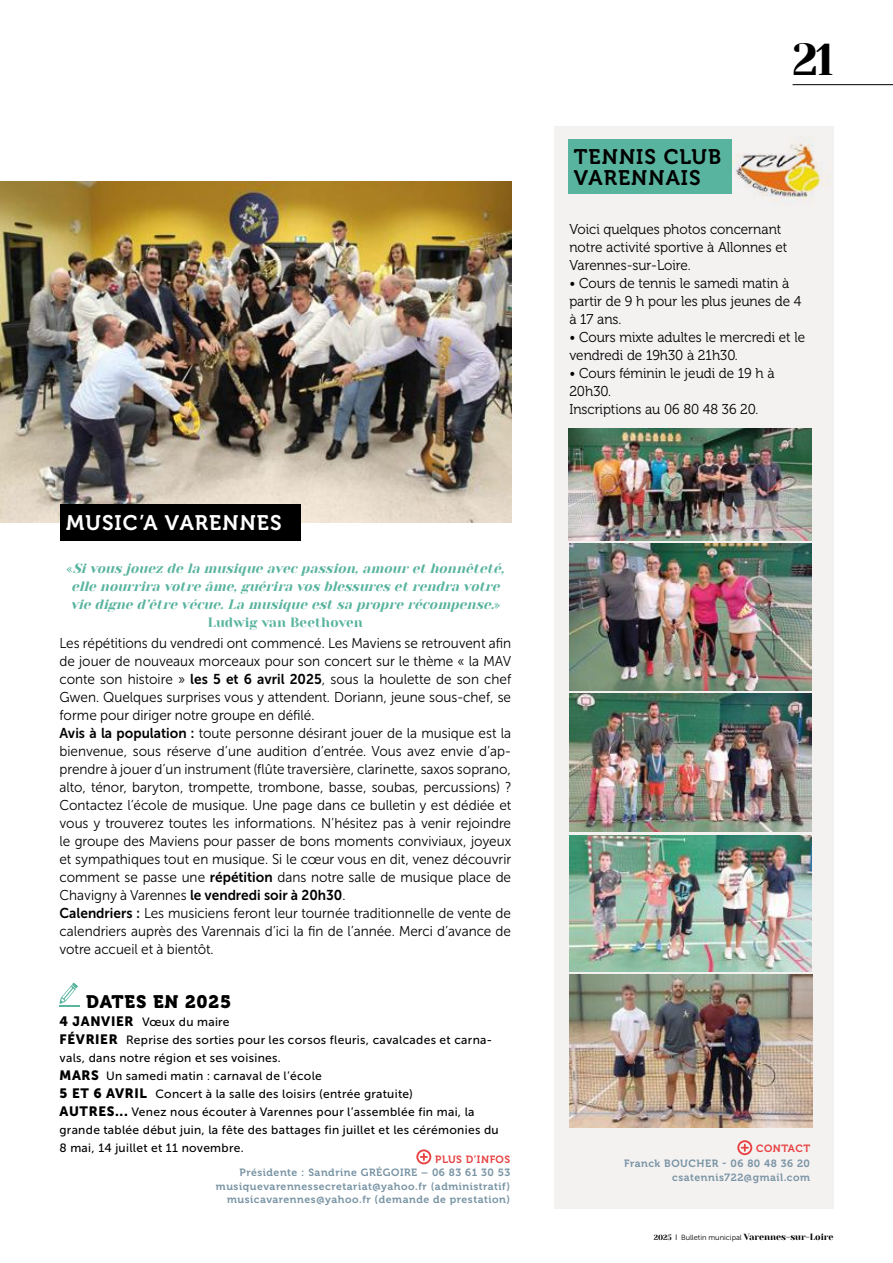
<style>
.page{position:relative;width:893px;height:1263px;background:#fff}
.page>*{position:absolute;margin:0;border:0;box-sizing:border-box;transform-origin:0 0}
.t1{font:44.55px "Yeseva One";color:#000}
.t2{font:21px/21px "Museo 700";letter-spacing:.05em;color:#000}
.t3{font:21px "Museo 700";letter-spacing:.05em;color:#fff}
.t4{font:18px "Museo 900";letter-spacing:.045em;color:#000}
.t5{font:14.25px/18px "Museo Sans Cyrl 300";color:#000;scale:.95 1}
.t6{font:14.25px/18px "Museo 300";color:#000;scale:.95 1}
.t7{font:14.25px "Museo Sans Cyrl 700";color:#000;scale:.95 1}
.t8{font:italic 13.5px/18px "Yeseva One";color:#59b49f;text-align:center}
.t9{font:12px/18px "Museo Sans Cyrl 500";letter-spacing:.025em;color:#000}
.t10{font:10.5px/13.5px "Museo 700";letter-spacing:.05em;color:#7994a4;text-align:right}
.t11{font:10.5px "Museo 700";letter-spacing:.05em;color:#e84142}
.t12{font:9px "Yeseva One";color:#000}
.s1{font-style:normal}
.s2{font-family:"Museo Sans Cyrl 700"}
.s3{font-family:"Museo Sans Cyrl 300"}
.s4{font-family:"Museo Sans Cyrl 900";font-size:13.5px}
.s5{font-size:7.5px}
.s6{font-family:"Muli";font-size:7.5px}
.s7{font-family:"Museo Sans Cyrl 300";font-size:7.5px}
</style>
<div class="page">
<hr style="left:792px;top:84px;width:101px;height:1px;background:#000">
<img style="left:0;top:182px;width:511px;height:340px">
<div style="left:60px;top:504px;width:240px;height:36px;background:#000"></div>
<hr style="left:60px;top:1005px;width:20px;height:2px;background:#59b49f">
<svg style="left:60px;top:983px;width:18px;height:21px"></svg>
<svg style="left:416px;top:1149px;width:15px;height:15px"></svg>
<div style="left:554px;top:126px;width:279px;height:1083px;background:#f4f1f1"></div>
<div style="left:568px;top:140px;width:163px;height:54px;background:#59b49f"></div>
<svg style="left:737px;top:1140px;width:15px;height:15px"></svg>
<img style="left:728px;top:136px;width:103px;height:67px">
<img style="left:569px;top:428px;width:242px;height:112px">
<img style="left:569px;top:543px;width:243px;height:147px">
<img style="left:569px;top:693px;width:243px;height:139px">
<img style="left:569px;top:835px;width:243px;height:136px">
<img style="left:570px;top:974px;width:242px;height:154px">
<h2 class="t3" style="left:66px;top:511px;width:217px">MUSIC’A VARENNES</h2>
<p class="t8" style="left:67px;top:560px;width:443px"><span class="s1">«</span> Sivousjouezdela musiqueavecpassion,amourethonnêteté, ellenourrira votreâme,guérira vosblessuresetrendra votre viedigned’êtrevécue.La musiqueestsa proprerécompense.<span class="s1">» Ludwig van Beethoven</span></p>
<p class="t5" style="left:60px;top:634px;width:477px">Les répétitions du vendredi ont commencé. Les Maviens se retrouvent afin de jouer de nouveaux morceaux pour son concert sur le thème « la MAV conte son histoire » <span class="s2">les 5 et 6 avril 2025</span>, sous la houlette de son chef Gwen. Quelques surprises vous y attendent. Doriann, jeune sous-chef, se forme pour diriger notre groupe en défilé.<br><span class="s2">Avis à la population :</span> toute personne désirant jouer de la musique est la bienvenue, sous réserve d’une audition d’entrée. Vous avez envie d’ap&shy;prendre à jouer d’un instrument (flûte traversière, clarinette, saxos soprano, alto, ténor, baryton, trompette, trombone, basse, soubas, percussions) ?<br>Contactez l’école de musique. Une page dans ce bulletin y est dédiée et vous y trouverez toutes les informations. N’hésitez pas à venir rejoindre le groupe des Maviens pour passer de bons moments conviviaux, joyeux et sympathiques tout en musique. Si le cœur vous en dit, venez découvrir comment se passe une <span class="s2">répétition</span> dans notre salle de musique place de</p>
<p class="t7" style="left:60px;top:887px;width:303px"><span class="s3">Chavigny à Varennes</span> le vendredi soir à 20h30<span class="s3">.</span></p>
<p class="t5" style="left:60px;top:904px;width:477px;text-align:justify"><span class="s2">Calendriers :</span> Les musiciens feront leur tournée traditionnelle de vente de calendriers auprès des Varennais d’ici la fin de l’année. Merci d’avance de votre accueil et à bientôt.</p>
<p class="t4" style="left:86px;top:991px;width:146px">DATES EN 2025</p>
<p class="t9" style="left:60px;top:1013px;width:441px"><span class="s4">4 JANVIER</span> Vœux du maire<br><span class="s4">FÉVRIER</span> Reprise des sorties pour les corsos fleuris, cavalcades et carna&shy;vals, dans notre région et ses voisines.<br><span class="s4">MARS</span> Un samedi matin : carnaval de l’école<br><span class="s4">5 ET 6 AVRIL</span> Concert à la salle des loisirs (entrée gratuite)<br><span class="s4">AUTRES...</span> Venez nous écouter à Varennes pour l’assemblée fin mai, la grande tablée début juin, la fête des battages fin juillet et les cérémonies du 8 mai, 14 juillet et 11 novembre.</p>
<p class="t11" style="left:435px;top:1153px;width:77px">PLUS D’INFOS</p>
<p class="t10" style="left:216px;top:1166px;width:296px">Présidente : Sandrine GRÉGOIRE – 06 83 61 30 53 musiquevarennessecretariat@yahoo.fr (administratif) musicavarennes@yahoo.fr (demande de prestation)</p>
<h1 class="t1" style="left:792px;top:33px;width:43px">21</h1>
<h2 class="t2" style="left:574px;top:147px;width:149px">TENNIS CLUB<br>VARENNAIS</h2>
<p class="t6" style="left:569px;top:220px;width:231px">Voici quelques photos concernant notre activité sportive à Allonnes et<br>Varennes-sur-Loire.</p>
<p class="t6" style="left:569px;top:274px;width:246px">• Cours de tennis le samedi matin à partir de 9 h pour les plus jeunes de 4 à 17 ans.</p>
<p class="t6" style="left:569px;top:328px;width:250px">• Cours mixte adultes le mercredi et le vendredi de 19h30 à 21h30.</p>
<p class="t6" style="left:569px;top:364px;width:217px">• Cours féminin le jeudi de 19 h à<br>20h30.<br>Inscriptions au 06 80 48 36 20.</p>
<p class="t11" style="left:756px;top:1143px;width:56px">CONTACT</p>
<p class="t10" style="left:624px;top:1157px;width:187px">Franck BOUCHER - 06 80 48 36 20 csatennis722@gmail.com</p>
<p class="t12" style="left:654px;top:1231px;width:181px"><span class="s5">2025</span> <span class="s6">l</span> <span class="s7">Bulletin municipal</span> Varennes-sur-Loire</p>
</div>
